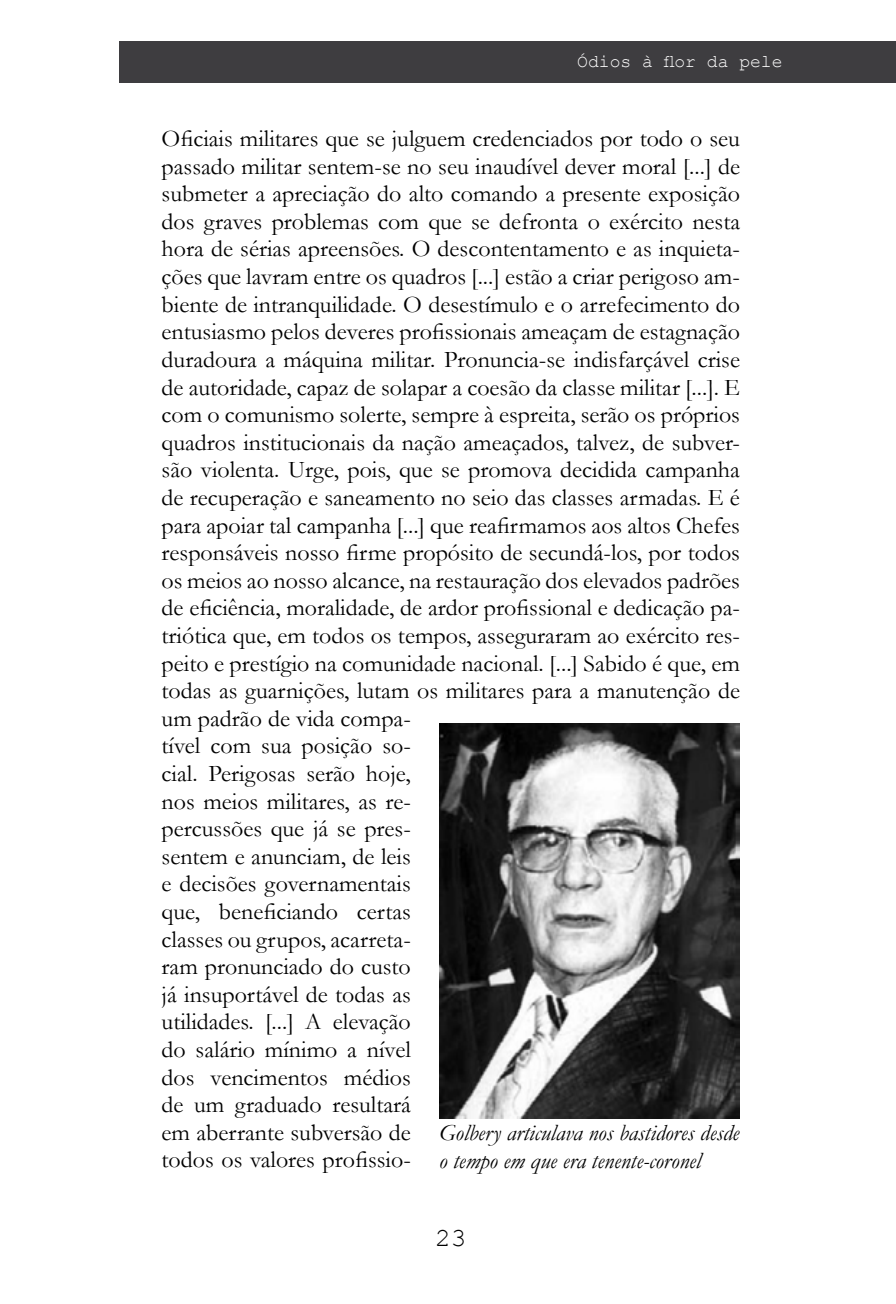
<style>
.page{position:relative;width:896px;height:1304px;background:#fff}
.page>*{position:absolute;margin:0;border:0;box-sizing:border-box;transform-origin:0 0}
.t1{font:26px "Courier New";color:#000}
.t2{font:24px/27.6px "Garamond";color:#000}
.t3{font:italic 23.2px/27.8px "Garamond";color:#000}
.t4{font:18px "Courier New";color:#fff}
</style>
<div class="page">
<div style="left:119px;top:41px;width:777px;height:42px;background:#3e3d40"></div>
<img style="left:439px;top:724px;width:300px;height:395px">
<p class="t4" style="left:577px;top:51px;width:207px">Ódios à flor da pele</p>
<p class="t2" style="left:162px;top:124px;width:580px">Oficiais militares que se julguem credenciados por todo o seu passado militar sentem-se no seu inaudível dever moral [...] de submeter a apreciação do alto comando a presente exposição dos graves problemas com que se defronta o exército nesta hora de sérias apreensões. O descontentamento e as inquieta&shy;ções que lavram entre os quadros [...] estão a criar perigoso am&shy;biente de intranquilidade. O desestímulo e o arrefecimento do entusiasmo pelos deveres profissionais ameaçam de estagnação duradoura a máquina militar. Pronuncia-se indisfarçável crise de autoridade, capaz de solapar a coesão da classe militar [...]. E com o comunismo solerte, sempre à espreita, serão os próprios quadros institucionais da nação ameaçados, talvez, de subver&shy;são violenta. Urge, pois, que se promova decidida campanha de recuperação e saneamento no seio das classes armadas. E é para apoiar tal campanha [...] que reafirmamos aos altos Chefes responsáveis nosso firme propósito de secundá-los, por todos os meios ao nosso alcance, na restauração dos elevados padrões de eficiência, moralidade, de ardor profissional e dedicação pa&shy;triótica que, em todos os tempos, asseguraram ao exército res&shy;peito e prestígio na comunidade nacional. [...] Sabido é que, em todas as guarnições, lutam os militares para a manutenção de um padrão de vida compa-<br>tível com sua posição so-<br>cial. Perigosas serão hoje,<br>nos meios militares, as re-<br>percussões que já se pres-<br>sentem e anunciam, de leis<br>e decisões governamentais<br>que, beneficiando certas<br>classes ou grupos, acarreta-<br>ram pronunciado do custo<br>já insuportável de todas as<br>utilidades. [...] A elevação<br>do salário mínimo a nível<br>dos vencimentos médios<br>de um graduado resultará<br>em aberrante subversão de<br>todos os valores profissio-</p>
<p class="t3" style="left:439px;top:1119px;width:301px">Golbery articulava nos bastidores desde o tempo em que era tenente-coronel</p>
<p class="t1" style="left:435px;top:1222px;width:33px">23</p>
</div>
